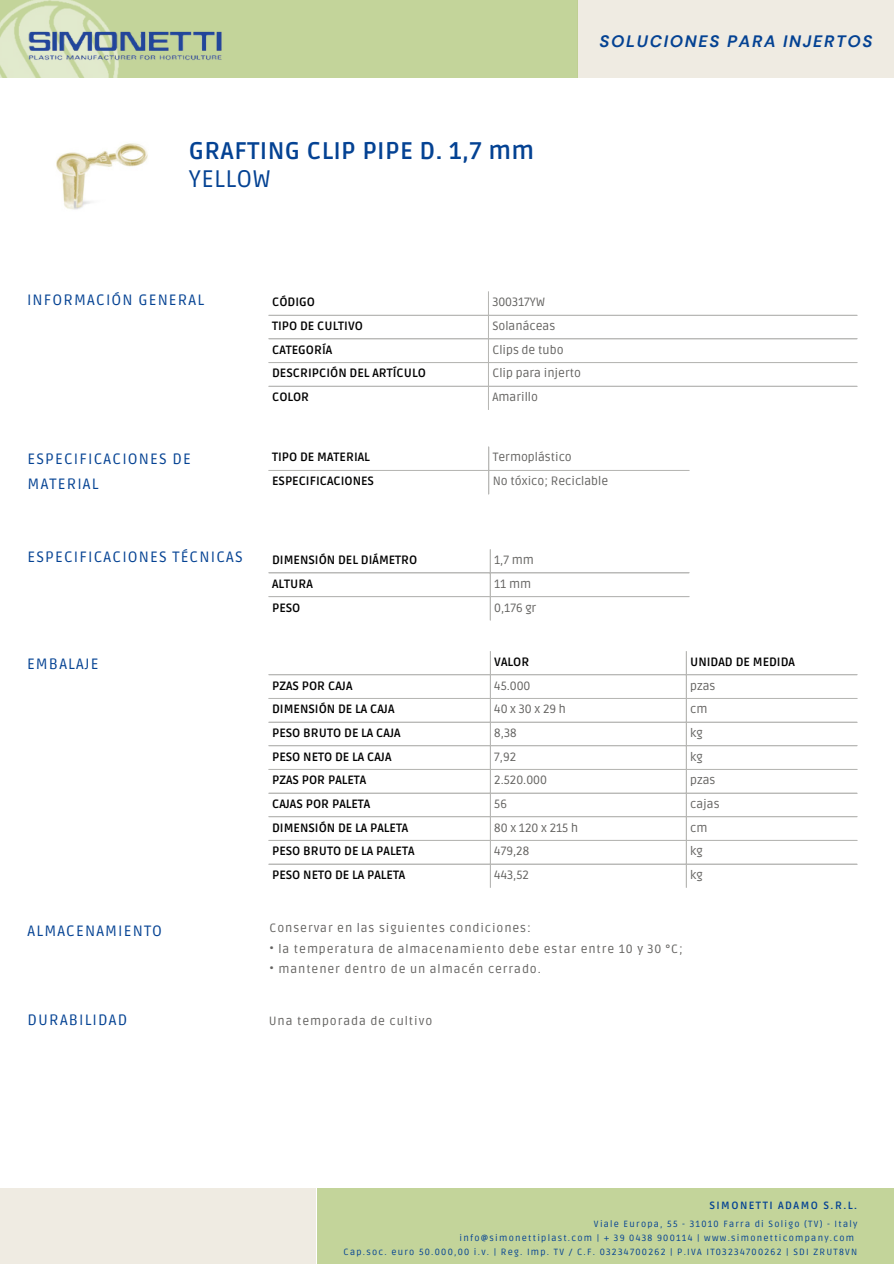
<style>
.page{position:relative;width:894px;height:1264px;background:#fff}
.page>*{position:absolute;margin:0;border:0;box-sizing:border-box;transform-origin:0 0}
.t1{font:700 24px "Ruda";letter-spacing:.02em;color:#044293}
.t2{font:24px "Ruda";letter-spacing:.02em;color:#044293}
.t3{font:italic 700 16.5px "DM Sans";letter-spacing:.1em;color:#044293}
.t4{font:15px/24.8px "Ruda";letter-spacing:.075em;color:#044293}
.t5{font:700 12px "Ruda";color:#000}
.t6{font:12px "Ruda";letter-spacing:.075em;color:#646361}
.t7{font:12px "Ruda";letter-spacing:.04em;color:#646361}
.t8{font:12px "Ruda";color:#646361}
.t9{font:12px "Ruda";letter-spacing:.225em;color:#646361}
.t10{font:700 10.5px "Ruda";letter-spacing:.14em;color:#044293}
.t11{font:9px "Ruda";letter-spacing:.14em;color:#044293}
</style>
<div class="page">
<img style="left:56px;top:77px;width:255px;height:238px">
<hr style="left:488px;top:291px;width:1px;height:119px;background:#b7b7b4">
<hr style="left:268px;top:315px;width:588px;height:1px;background:#b7b7b4">
<hr style="left:268px;top:338px;width:588px;height:1px;background:#b7b7b4">
<hr style="left:268px;top:362px;width:588px;height:1px;background:#b7b7b4">
<hr style="left:268px;top:386px;width:588px;height:1px;background:#b7b7b4">
<hr style="left:488px;top:447px;width:1px;height:47px;background:#b7b7b4">
<hr style="left:268px;top:470px;width:421px;height:1px;background:#b7b7b4">
<hr style="left:489px;top:549px;width:1px;height:71px;background:#b7b7b4">
<hr style="left:268px;top:572px;width:421px;height:1px;background:#b7b7b4">
<hr style="left:268px;top:596px;width:421px;height:1px;background:#b7b7b4">
<hr style="left:489px;top:651px;width:1px;height:236px;background:#b7b7b4">
<hr style="left:685px;top:651px;width:1px;height:236px;background:#b7b7b4">
<hr style="left:268px;top:674px;width:588px;height:1px;background:#b7b7b4">
<hr style="left:268px;top:698px;width:588px;height:1px;background:#b7b7b4">
<hr style="left:268px;top:721px;width:588px;height:1px;background:#b7b7b4">
<hr style="left:268px;top:745px;width:588px;height:1px;background:#b7b7b4">
<hr style="left:268px;top:769px;width:588px;height:1px;background:#b7b7b4">
<hr style="left:268px;top:792px;width:588px;height:1px;background:#b7b7b4">
<hr style="left:268px;top:816px;width:588px;height:1px;background:#b7b7b4">
<hr style="left:268px;top:839px;width:588px;height:2px;background:#b7b7b4">
<hr style="left:268px;top:863px;width:588px;height:1px;background:#b7b7b4">
<div style="left:317px;top:1188px;width:576px;height:75px;background:#c3d49a"></div>
<div style="left:0;top:1188px;width:316px;height:75px;background:#efebe2"></div>
<div style="left:577px;top:0;width:316px;height:77px;background:#efebe2"></div>
<div style="left:0;top:0;width:577px;height:77px;background:#c3d49a"></div>
<img style="left:0;top:0;width:120px;height:78px">
<img style="left:28px;top:26px;width:194px;height:40px">
<p class="t1" style="left:189px;top:137px;width:346px">GRAFTING CLIP PIPE D. 1,7 mm</p>
<p class="t2" style="left:189px;top:165px;width:83px">YELLOW</p>
<p class="t3" style="left:599px;top:31px;width:274px">SOLUCIONES PARA INJERTOS</p>
<p class="t4" style="left:27px;top:288px;width:178px">INFORMACIÓN GENERAL</p>
<p class="t5" style="left:272px;top:295px;width:44px">CÓDIGO</p>
<p class="t8" style="left:492px;top:295px;width:54px">300317YW</p>
<p class="t5" style="left:272px;top:319px;width:92px">TIPO DE CULTIVO</p>
<p class="t8" style="left:492px;top:319px;width:64px">Solanáceas</p>
<p class="t5" style="left:272px;top:343px;width:62px">CATEGORÍA</p>
<p class="t8" style="left:492px;top:343px;width:73px">Clips de tubo</p>
<p class="t5" style="left:272px;top:366px;width:155px">DESCRIPCIÓN DEL ARTÍCULO</p>
<p class="t8" style="left:492px;top:366px;width:90px">Clip para injerto</p>
<p class="t5" style="left:272px;top:390px;width:39px">COLOR</p>
<p class="t8" style="left:492px;top:390px;width:47px">Amarillo</p>
<p class="t4" style="left:28px;top:447px;width:165px">ESPECIFICACIONES DE<br>MATERIAL</p>
<p class="t5" style="left:272px;top:450px;width:99px">TIPO DE MATERIAL</p>
<p class="t8" style="left:492px;top:450px;width:81px">Termoplástico</p>
<p class="t5" style="left:272px;top:474px;width:103px">ESPECIFICACIONES</p>
<p class="t8" style="left:492px;top:474px;width:117px">No tóxico; Reciclable</p>
<p class="t4" style="left:28px;top:545px;width:217px">ESPECIFICACIONES TÉCNICAS</p>
<p class="t5" style="left:272px;top:552px;width:147px">DIMENSIÓN DEL DIÁMETRO</p>
<p class="t7" style="left:494px;top:552px;width:41px">1,7 mm</p>
<p class="t5" style="left:272px;top:577px;width:42px">ALTURA</p>
<p class="t7" style="left:494px;top:577px;width:38px">11 mm</p>
<p class="t5" style="left:272px;top:600px;width:30px">PESO</p>
<p class="t7" style="left:494px;top:600px;width:44px">0,176 gr</p>
<p class="t4" style="left:27px;top:652px;width:73px">EMBALAJE</p>
<p class="t5" style="left:494px;top:654px;width:37px">VALOR</p>
<p class="t5" style="left:690px;top:654px;width:106px">UNIDAD DE MEDIDA</p>
<p class="t5" style="left:272px;top:678px;width:82px">PZAS POR CAJA</p>
<p class="t7" style="left:494px;top:678px;width:38px">45.000</p>
<p class="t7" style="left:690px;top:678px;width:27px">pzas</p>
<p class="t5" style="left:272px;top:702px;width:124px">DIMENSIÓN DE LA CAJA</p>
<p class="t9" style="left:494px;top:702px;width:73px">40x30x29h</p>
<p class="t7" style="left:690px;top:702px;width:19px">cm</p>
<p class="t5" style="left:272px;top:726px;width:130px">PESO BRUTO DE LA CAJA</p>
<p class="t7" style="left:494px;top:726px;width:24px">8,38</p>
<p class="t7" style="left:690px;top:726px;width:14px">kg</p>
<p class="t5" style="left:272px;top:749px;width:121px">PESO NETO DE LA CAJA</p>
<p class="t7" style="left:494px;top:749px;width:23px">7,92</p>
<p class="t7" style="left:690px;top:749px;width:14px">kg</p>
<p class="t5" style="left:272px;top:773px;width:96px">PZAS POR PALETA</p>
<p class="t7" style="left:494px;top:773px;width:54px">2.520.000</p>
<p class="t7" style="left:690px;top:773px;width:27px">pzas</p>
<p class="t5" style="left:272px;top:797px;width:100px">CAJAS POR PALETA</p>
<p class="t7" style="left:494px;top:797px;width:14px">56</p>
<p class="t7" style="left:690px;top:797px;width:31px">cajas</p>
<p class="t5" style="left:272px;top:820px;width:138px">DIMENSIÓN DE LA PALETA</p>
<p class="t7" style="left:494px;top:820px;width:85px">80 x 120 x 215 h</p>
<p class="t7" style="left:690px;top:820px;width:19px">cm</p>
<p class="t5" style="left:272px;top:844px;width:144px">PESO BRUTO DE LA PALETA</p>
<p class="t7" style="left:494px;top:844px;width:36px">479,28</p>
<p class="t7" style="left:690px;top:844px;width:14px">kg</p>
<p class="t5" style="left:272px;top:867px;width:135px">PESO NETO DE LA PALETA</p>
<p class="t7" style="left:494px;top:867px;width:36px">443,52</p>
<p class="t7" style="left:690px;top:867px;width:14px">kg</p>
<p class="t4" style="left:28px;top:918px;width:136px">ALMACENAMIENTO</p>
<p class="t6" style="left:269px;top:921px;width:263px">Conservar en las siguientes condiciones:</p>
<p class="t6" style="left:269px;top:941px;width:414px">• la temperatura de almacenamiento debe estar entre 10 y 30 °C;</p>
<p class="t6" style="left:269px;top:961px;width:273px">• mantener dentro de un almacén cerrado.</p>
<p class="t4" style="left:28px;top:1007px;width:101px">DURABILIDAD</p>
<p class="t6" style="left:268px;top:1013px;width:165px">Una temporada de cultivo</p>
<p class="t10" style="left:709px;top:1199px;width:149px">SIMONETTI ADAMO S.R.L.</p>
<p class="t11" style="left:593px;top:1218px;width:265px">Viale Europa, 55 - 31010 Farra di Soligo (TV) - Italy</p>
<p class="t11" style="left:459px;top:1232px;width:396px">info@simonettiplast.com | + 39 0438 900114 | www.simonetticompany.com</p>
<p class="t11" style="left:343px;top:1246px;width:515px">Cap.soc. euro 50.000,00 i.v. | Reg. Imp. TV / C.F. 03234700262 | P.IVA IT03234700262 | SDI ZRUT8VN</p>
</div>
